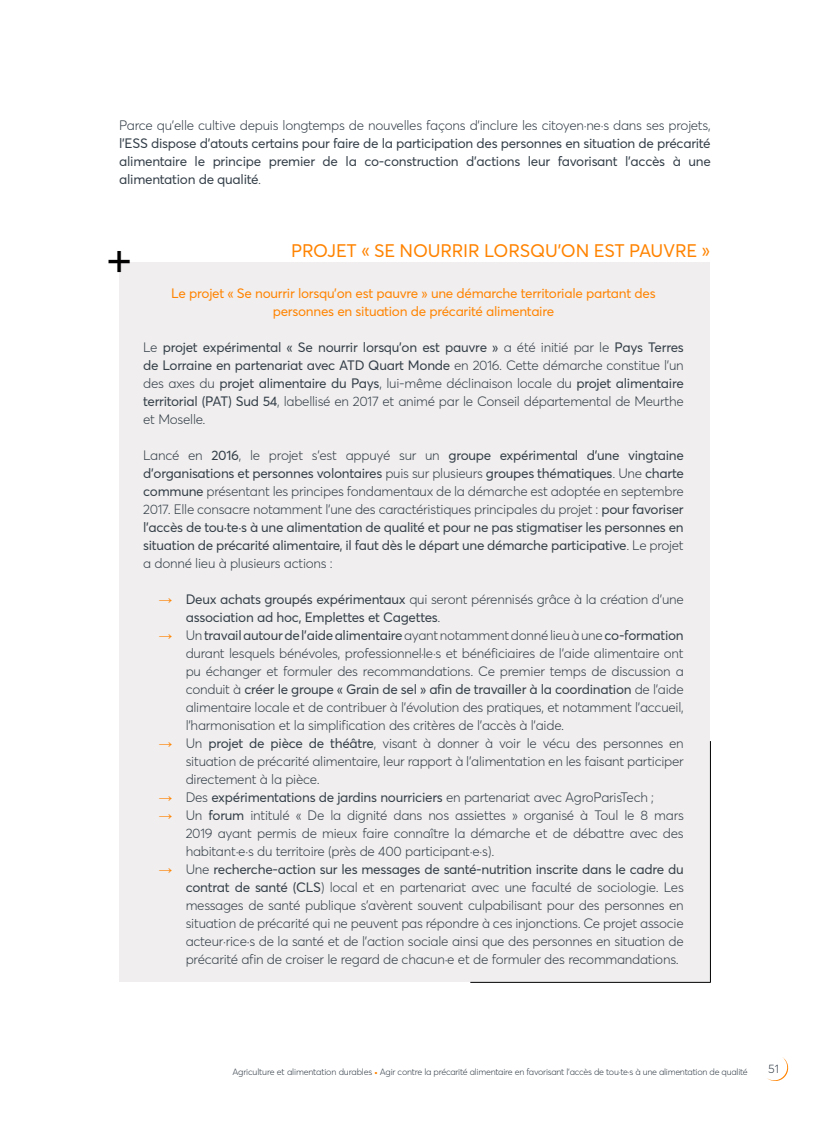
<style>
.page{position:relative;width:830px;height:1136px;background:#fff}
.page>*{position:absolute;margin:0;border:0;box-sizing:border-box;transform-origin:0 0}
.t1{font:45px "Averta Std";color:#000}
.t2{font:18px "Averta Std";letter-spacing:-.01em;color:#ff8300}
.t3{font:300 13.5px/18px "Averta Std";letter-spacing:-.02em;color:#333e48;text-align:justify}
.t4{font:13.5px/18px "Averta Std";letter-spacing:-.02em;color:#333e48;text-align:justify}
.t5{font:13.5px/18px "Averta Std";letter-spacing:-.02em;color:#ff8300;text-align:center}
.t6{font:300 12px "Averta Std";color:#333e48}
.t7{font:300 9px "Averta Std";letter-spacing:-.03em;color:#333e48}
.s1{font-weight:300}
.s2{font-weight:400}
.s3{font-family:"Book Antiqua";color:#ff8300}
.s4{font-family:"Book Antiqua";font-weight:400;color:#ff8300}
</style>
<div class="page">
<svg style="left:767px;top:1057px;width:22px;height:24px"></svg>
<div style="left:119px;top:262px;width:590px;height:719px;background:#f0eeee"></div>
<hr style="left:709px;top:741px;width:1px;height:240px;background:#000">
<hr style="left:470px;top:981px;width:240px;height:1px;background:#000">
<p class="t3" style="left:119px;top:116px;width:593px">Parce qu’elle cultive depuis longtemps de nouvelles façons d’inclure les citoyen·ne·s dans ses projets,</p>
<p class="t4" style="left:119px;top:134px;width:14px">l’ESS</p>
<p class="t4" style="left:119px;top:134px;width:593px;text-indent:32px">dispose d’atouts certains pour faire de la participation des personnes en situation de précarité alimentaire le principe premier de la co-construction d’actions leur favorisant l’accès à une alimentation de qualité<span class="s1">.</span></p>
<h1 class="t1" style="left:106px;top:230px;width:28px">+</h1>
<h2 class="t2" style="left:291px;top:239px;width:420px">projet « se nourrir lorsqu’on est pauvre »</h2>
<p class="t5" style="left:171px;top:284px;width:485px">Le projet « Se nourrir lorsqu’on est pauvre » une démarche territoriale partant des personnes en situation de précarité alimentaire</p>
<p class="t4" style="left:143px;top:338px;width:542px"><span class="s1">Le</span> projet expérimental « Se nourrir lorsqu’on est pauvre » <span class="s1">a été initié par le</span> Pays Terres de Lorraine en partenariat avec ATD</p>
<p class="t3" style="left:143px;top:356px;width:542px;text-indent:225px"><span class="s2">Quart Monde</span> en 2016. Cette démarche constitue l’un des axes du <span class="s2">projet alimentaire du Pays</span>, lui-même déclinaison locale du <span class="s2">projet alimentaire territorial (PAT) Sud 54</span>, labellisé en 2017 et animé par le Conseil départemental de Meurthe et Moselle.</p>
<p class="t4" style="left:143px;top:446px;width:542px"><span class="s1">Lancé en</span> 2016<span class="s1">, le projet s’est appuyé sur un</span> groupe expérimental d’une vingtaine d’organisations et personnes volontaires <span class="s1">puis sur plusieurs</span> groupes thématiques<span class="s1">. Une</span> charte commune <span class="s1">présentant les principes fondamentaux de la démarche est adoptée en septembre 2017. Elle consacre notamment l’une des caractéristiques principales du projet :</span> pour favoriser l’accès de tou·te·s à une alimentation de qualité et pour ne pas stigmatiser les personnes en situation de précarité alimentaire, il faut dès le départ une démarche participative<span class="s1">. Le projet a donné lieu à plusieurs actions :</span></p>
<p class="t4" style="left:186px;top:590px;width:499px;text-indent:-27px"><span class="s3">→</span> Deux achats groupés expérimentaux <span class="s1">qui seront pérennisés grâce à la création d’une </span>association ad hoc, Emplettes et Cagettes<span class="s1">.</span></p>
<p class="t3" style="left:186px;top:626px;width:499px;text-indent:-27px"><span class="s4">→</span> Un <span class="s2">travail autour de l’aide alimentaire</span> ayant notamment donné lieu à une <span class="s2">co-formation </span>durant lesquels bénévoles, professionnel·le·s et bénéficiaires de l’aide alimentaire ont pu échanger et formuler des recommandations. Ce premier temps de discussion a conduit à <span class="s2">créer le groupe « Grain de sel » afin de travailler à la coordination</span> de l’aide alimentaire locale et de contribuer à l’évolution des pratiques, et notamment l’accueil, l’harmonisation et la simplification des critères de l’accès à l’aide.</p>
<p class="t3" style="left:186px;top:734px;width:499px;text-indent:-27px"><span class="s4">→</span> Un <span class="s2">projet de pièce de théâtre</span>, visant à donner à voir le vécu des personnes en situation de précarité alimentaire, leur rapport à l’alimentation en les faisant participer directement à la pièce.</p>
<p class="t4" style="left:159px;top:788px;width:496px"><span class="s3">→</span> <span class="s1">Des</span> expérimentations de jardins nourriciers <span class="s1">en partenariat avec AgroParisTech ;</span></p>
<p class="t3" style="left:186px;top:806px;width:499px;text-indent:-27px"><span class="s4">→</span> Un <span class="s2">forum</span> intitulé « De la dignité dans nos assiettes » organisé à Toul le 8 mars 2019 ayant permis de mieux faire connaître la démarche et de débattre avec des habitant·e·s du territoire (près de 400 participant·e·s).</p>
<p class="t3" style="left:186px;top:860px;width:499px;text-indent:-27px"><span class="s4">→</span> Une <span class="s2">recherche-action sur les messages de santé-nutrition inscrite dans le cadre du contrat de santé (CLS</span>) local et en partenariat avec une faculté de sociologie. Les messages de santé publique s’avèrent souvent culpabilisant pour des personnes en situation de précarité qui ne peuvent pas répondre à ces injonctions. Ce projet associe acteur·rice·s de la santé et de l’action sociale ainsi que des personnes en situation de précarité afin de croiser le regard de chacun·e et de formuler des recommandations.</p>
<p class="t7" style="left:232px;top:1066px;width:516px">Agriculture et alimentation durables <sup>.</sup> Agir contre la précarité alimentaire en favorisant l’accès de tou·te·s à une alimentation de qualité</p>
<p class="t6" style="left:767px;top:1060px;width:12px">51</p>
</div>
